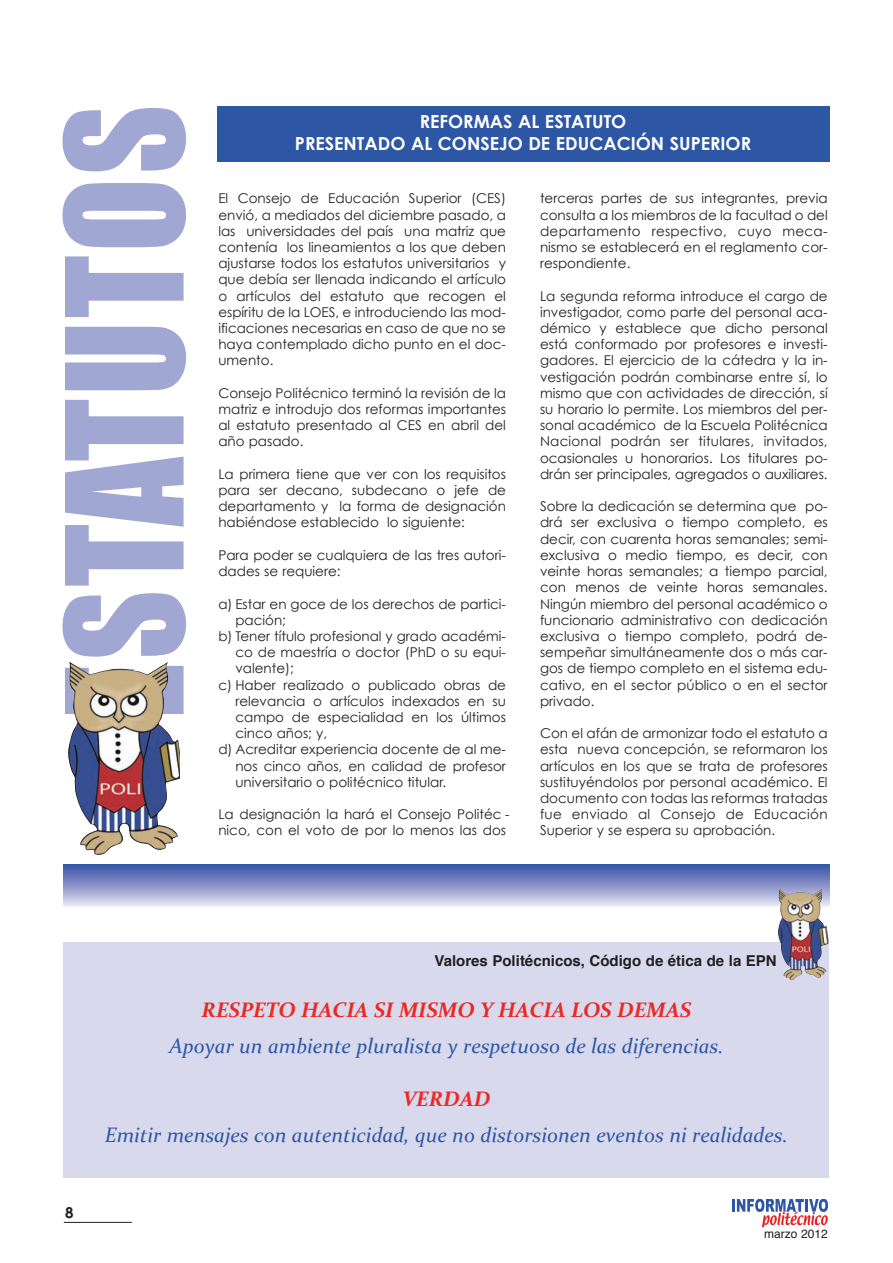
<style>
.page{position:relative;width:893px;height:1263px;background:#fff}
.page>*{position:absolute;margin:0;border:0;box-sizing:border-box;transform-origin:0 0}
.t1{font:150px "Impact";letter-spacing:.025em;color:#a1a7d3;scale:.9 1}
.t2{font:italic 21px "Constantia";color:#2d56a5}
.t3{font:italic 700 21px "Constantia";color:#ea2924}
.t4{font:700 18px/21.6px "Century Gothic";color:#fff;text-align:center}
.t5{font:700 15px "Helvetica";color:#231f20}
.t6{font:700 15px "Century Gothic";color:#231f20}
.t7{font:13.5px/16.2px "Century Gothic";color:#231f20;text-align:justify}
.t8{font:12px "Helvetica";color:#231f20}
</style>
<div class="page">
<svg style="left:732px;top:1199px;width:96px;height:28px"></svg>
<hr style="left:64px;top:1222px;width:68px;height:1px;background:#231f20">
<img style="left:68px;top:662px;width:112px;height:193px">
<div style="left:64px;top:943px;width:765px;height:235px;background:#d8d9ed"></div>
<div style="left:64px;top:865px;width:765px;height:42px;background:linear-gradient(to bottom,#364fa4,#e4e1f1)"></div>
<div style="left:217px;top:106px;width:612px;height:56px;background:#2d56a5"></div>
<img style="left:778px;top:889px;width:50px;height:91px">
<h1 class="t1" style="left:32px;top:719px;width:684px;rotate:-90deg">ESTATUTOS</h1>
<h3 class="t4" style="left:295px;top:110px;width:458px">REFORMAS AL ESTATUTO<br>PRESENTADO AL CONSEJO DE EDUCACIÓN SUPERIOR</h3>
<p class="t7" style="left:218px;top:190px;width:289px">El Consejo de Educación Superior (CES) envió, a mediados del diciembre pasado, a las universidades del país una matriz que contenía los lineamientos a los que deben ajustarse todos los estatutos universitarios y que debía ser llenada indicando el artículo o artículos del estatuto que recogen el espíritu de la LOES, e introduciendo las mod&shy;ificaciones necesarias en caso de que no se haya contemplado dicho punto en el doc&shy;umento.</p>
<p class="t7" style="left:218px;top:384px;width:289px">Consejo Politécnico terminó la revisión de la matriz e introdujo dos reformas importantes al estatuto presentado al CES en abril del año pasado.</p>
<p class="t7" style="left:218px;top:465px;width:289px">La primera tiene que ver con los requisitos para ser decano, subdecano o jefe de departamento y la forma de designación habiéndose establecido lo siguiente:</p>
<p class="t7" style="left:218px;top:546px;width:289px">Para poder se cualquiera de las tres autori&shy;dades se requiere:</p>
<p class="t7" style="left:218px;top:595px;width:289px">a) Estar en goce de los derechos de partici-</p>
<p class="t7" style="left:235px;top:611px;width:52px">pación;</p>
<p class="t7" style="left:218px;top:627px;width:289px">b) Tener título profesional y grado académi-</p>
<p class="t7" style="left:235px;top:644px;width:272px">co de maestría o doctor (PhD o su equi -</p>
<p class="t7" style="left:235px;top:660px;width:60px">valente);</p>
<p class="t7" style="left:218px;top:676px;width:289px">c) Haber realizado o publicado obras de</p>
<p class="t7" style="left:235px;top:692px;width:272px">rele vancia o artículos indexados en su</p>
<p class="t7" style="left:235px;top:708px;width:272px">cam po de especialidad en los últimos</p>
<p class="t7" style="left:235px;top:725px;width:93px">cinco años; y,</p>
<p class="t7" style="left:218px;top:741px;width:289px">d) Acreditar experiencia docente de al me -</p>
<p class="t7" style="left:235px;top:757px;width:272px">nos cinco años, en calidad de profesor</p>
<p class="t7" style="left:235px;top:773px;width:212px">universitario o politécnico titular.</p>
<p class="t7" style="left:218px;top:806px;width:293px">La designación la hará el Consejo Politéc - nico, con el voto de por lo menos las dos</p>
<p class="t7" style="left:540px;top:190px;width:289px">terceras partes de sus integrantes, previa consulta a los miembros de la facultad o del departamento respectivo, cuyo meca - nismo se establecerá en el reglamento cor&shy;respondiente.</p>
<p class="t7" style="left:540px;top:287px;width:289px">La segunda reforma introduce el cargo de investigador, como parte del personal aca - démico y establece que dicho personal está conformado por profesores e investi&shy;gadores. El ejercicio de la cátedra y la in - vestigación podrán combinarse entre sí, lo mismo que con actividades de dirección, sí su horario lo permite. Los miembros del per&shy;sonal académico de la Escuela Politécnica Nacional podrán ser titulares, invitados, oca sionales u honorarios. Los titulares po - drán ser principales, agregados o auxiliares.</p>
<p class="t7" style="left:540px;top:498px;width:289px">Sobre la dedicación se determina que po - drá ser exclusiva o tiempo completo, es decir, con cuarenta horas semanales; semi&shy;exclusiva o medio tiempo, es decir, con vein te horas semanales; a tiempo parcial, con menos de veinte horas semanales.<br>Ningún miembro del personal académico o funcionario administrativo con dedicación exclusiva o tiempo completo, podrá de - sempeñar simultáneamente dos o más car&shy;gos de tiempo completo en el sistema edu - cativo, en el sector público o en el sector privado.</p>
<p class="t7" style="left:540px;top:725px;width:289px">Con el afán de armonizar todo el estatuto a esta nueva concepción, se reformaron los artículos en los que se trata de profesores sustituyéndolos por personal académico. El documento con todas las reformas tratadas fue enviado al Consejo de Educación Superior y se espera su aprobación.</p>
<p class="t6" style="left:65px;top:1203px;width:10px">8</p>
<p class="t5" style="left:434px;top:954px;width:344px">Valores Politécnicos, Código de ética de la EPN</p>
<h2 class="t3" style="left:202px;top:997px;width:491px">RESPETO HACIA SI MISMO Y HACIA LOS DEMAS</h2>
<h2 class="t2" style="left:169px;top:1033px;width:556px">Apoyar un ambiente pluralista y respetuoso de las diferencias.</h2>
<h2 class="t3" style="left:402px;top:1086px;width:90px">VERDAD</h2>
<h2 class="t2" style="left:105px;top:1122px;width:685px">Emitir mensajes con autenticidad, que no distorsionen eventos ni realidades.</h2>
<p class="t8" style="left:764px;top:1228px;width:65px">marzo 2012</p>
</div>
